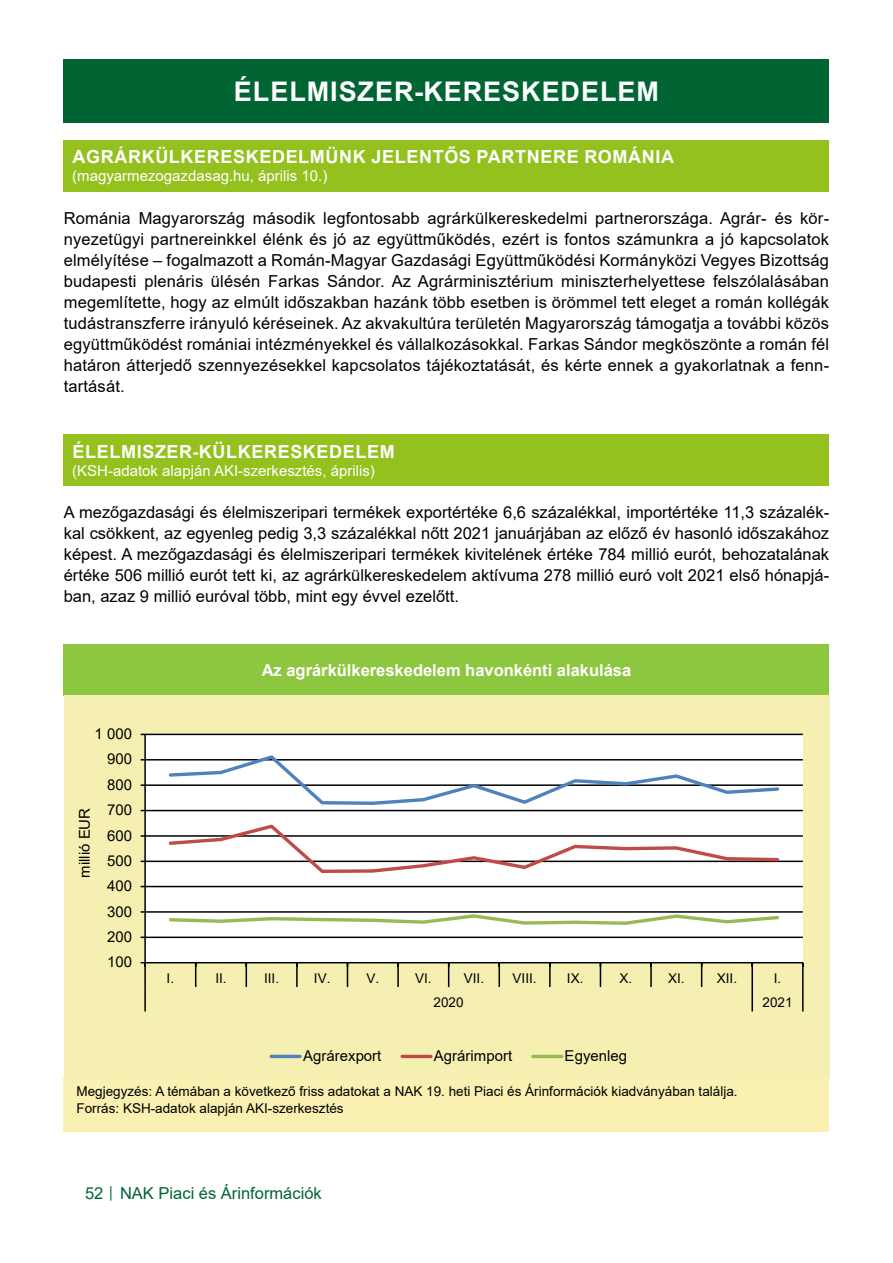
<style>
.page{position:relative;width:893px;height:1263px;background:#fff}
.page>*{position:absolute;margin:0;border:0;box-sizing:border-box;transform-origin:0 0}
.Cím_01{font:700 27px "Arial";letter-spacing:.035em;color:#fff}
.Cím_02{font:700 18px "Arial";letter-spacing:.035em;color:#fff}
.Szoveg{font:16.5px/21px "Arial";letter-spacing:.005em;color:#000;text-align:justify}
.Tablazat_cime{font:700 16.5px "Arial";color:#fff}
.t1{font:16.5px "Arial";color:#006533}
.Cím_03{font:15px "Arial";color:#fff}
.t2{font:15px "Arial";color:#000}
.Tablazat_forrasa{font:13.5px "Arial";color:#000}
.s1{font-size:12px}
</style>
<div class="page">
<div style="left:64px;top:60px;width:765px;height:63px;background:#006533"></div>
<div style="left:64px;top:644px;width:765px;height:51px;background:#8dc63f"></div>
<div style="left:64px;top:1078px;width:765px;height:54px;background:#faf0b1"></div>
<div style="left:64px;top:140px;width:765px;height:51px;background:#95c11f"></div>
<div style="left:64px;top:435px;width:765px;height:51px;background:#95c11f"></div>
<div style="left:64px;top:695px;width:765px;height:383px;background:#f5f0b1"></div>
<div style="left:145px;top:734px;width:658px;height:229px;background:#fff"></div>
<hr style="left:145px;top:936px;width:658px;height:2px;background:#000">
<hr style="left:145px;top:911px;width:658px;height:2px;background:#000">
<hr style="left:145px;top:886px;width:658px;height:1px;background:#000">
<hr style="left:145px;top:860px;width:658px;height:2px;background:#000">
<hr style="left:145px;top:835px;width:658px;height:2px;background:#000">
<hr style="left:145px;top:810px;width:658px;height:1px;background:#000">
<hr style="left:145px;top:784px;width:658px;height:2px;background:#000">
<hr style="left:145px;top:759px;width:658px;height:1px;background:#000">
<hr style="left:145px;top:734px;width:658px;height:1px;background:#000">
<hr style="left:144px;top:734px;width:2px;height:229px;background:#000">
<hr style="left:145px;top:962px;width:658px;height:1px;background:#000">
<hr style="left:144px;top:963px;width:2px;height:24px;background:#000">
<svg style="left:195px;top:963px;width:1px;height:24px"></svg>
<svg style="left:246px;top:963px;width:1px;height:24px"></svg>
<hr style="left:296px;top:963px;width:2px;height:24px;background:#000">
<svg style="left:347px;top:963px;width:1px;height:24px"></svg>
<hr style="left:397px;top:963px;width:2px;height:24px;background:#000">
<svg style="left:448px;top:963px;width:1px;height:24px"></svg>
<hr style="left:498px;top:963px;width:2px;height:24px;background:#000">
<hr style="left:549px;top:963px;width:2px;height:24px;background:#000">
<svg style="left:600px;top:963px;width:1px;height:24px"></svg>
<hr style="left:650px;top:963px;width:2px;height:24px;background:#000">
<svg style="left:701px;top:963px;width:1px;height:24px"></svg>
<hr style="left:751px;top:963px;width:2px;height:24px;background:#000">
<hr style="left:802px;top:963px;width:2px;height:24px;background:#000">
<hr style="left:144px;top:987px;width:2px;height:24px;background:#000">
<hr style="left:751px;top:987px;width:2px;height:24px;background:#000">
<hr style="left:802px;top:987px;width:2px;height:24px;background:#000">
<svg style="left:167px;top:755px;width:614px;height:50px"></svg>
<svg style="left:167px;top:824px;width:614px;height:49px"></svg>
<svg style="left:167px;top:912px;width:614px;height:13px"></svg>
<hr style="left:271px;top:1055px;width:29px;height:3px;background:#4f81bd">
<hr style="left:402px;top:1055px;width:29px;height:3px;background:#be4b48">
<hr style="left:533px;top:1055px;width:29px;height:3px;background:#98b954">
<p class="Cím_01" style="left:234px;top:73px;width:426px">ÉLELMISZER-KERESKEDELEM</p>
<p class="Cím_02" style="left:73px;top:144px;width:603px">AGRÁRKÜLKERESKEDELMÜNK JELENTŐS PARTNERE ROMÁNIA</p>
<p class="Cím_03" style="left:72px;top:166px;width:257px">(magyarmezogazdasag.hu, április 10.)</p>
<p class="Szoveg" style="left:64px;top:208px;width:767px">Románia Magyarország második legfontosabb agrárkülkereskedelmi partnerországa. Agrár- és kör&shy;nyezetügyi partnereinkkel élénk és jó az együttműködés, ezért is fontos számunkra a jó kapcsolatok elmélyítése – fogalmazott a Román-Magyar Gazdasági Együttműködési Kormányközi Vegyes Bizottság budapesti plenáris ülésén Farkas Sándor. Az Agrárminisztérium miniszterhelyettese felszólalásában megemlítette, hogy az elmúlt időszakban hazánk több esetben is örömmel tett eleget a román kollégák tudástranszferre irányuló kéréseinek. Az akvakultúra területén Magyarország támogatja a további közös együttműködést romániai intézményekkel és vállalkozásokkal. Farkas Sándor megköszönte a román fél határon átterjedő szennyezésekkel kapcsolatos tájékoztatását, és kérte ennek a gyakorlatnak a fenn&shy;tartását.</p>
<p class="Cím_02" style="left:73px;top:439px;width:324px">ÉLELMISZER-KÜLKERESKEDELEM</p>
<p class="Cím_03" style="left:72px;top:460px;width:304px">(KSH-adatok alapján AKI-szerkesztés, április)</p>
<p class="Szoveg" style="left:64px;top:502px;width:767px">A mezőgazdasági és élelmiszeripari termékek exportértéke 6,6 százalékkal, importértéke 11,3 százalék&shy;kal csökkent, az egyenleg pedig 3,3 százalékkal nőtt 2021 januárjában az előző év hasonló időszakához képest. A mezőgazdasági és élelmiszeripari termékek kivitelének értéke 784 millió eurót, behozatalának értéke 506 millió eurót tett ki, az agrárkülkereskedelem aktívuma 278 millió euró volt 2021 első hónapjá&shy;ban, azaz 9 millió euróval több, mint egy évvel ezelőtt.</p>
<p class="t2" style="left:95px;top:723px;width:39px">1 000</p>
<p class="t2" style="left:107px;top:749px;width:27px">900</p>
<p class="t2" style="left:74px;top:878px;width:71px;rotate:-90deg">millió EUR</p>
<p class="t2" style="left:107px;top:774px;width:27px">800</p>
<p class="t2" style="left:107px;top:799px;width:27px">700</p>
<p class="t2" style="left:107px;top:825px;width:27px">600</p>
<p class="t2" style="left:107px;top:850px;width:27px">500</p>
<p class="t2" style="left:107px;top:876px;width:27px">400</p>
<p class="t2" style="left:107px;top:901px;width:27px">300</p>
<p class="t2" style="left:107px;top:926px;width:27px">200</p>
<p class="t2" style="left:107px;top:952px;width:27px">100</p>
<p class="Tablazat_cime" style="left:262px;top:658px;width:371px">Az agrárkülkereskedelem havonkénti alakulása</p>
<p class="Tablazat_forrasa" style="left:167px;top:969px;width:9px">I.</p>
<p class="Tablazat_forrasa" style="left:215px;top:969px;width:13px">II.</p>
<p class="Tablazat_forrasa" style="left:264px;top:969px;width:17px">III.</p>
<p class="Tablazat_forrasa" style="left:314px;top:969px;width:18px">IV.</p>
<p class="Tablazat_forrasa" style="left:366px;top:969px;width:14px">V.</p>
<p class="Tablazat_forrasa" style="left:415px;top:969px;width:71px">VI. VII.</p>
<p class="Tablazat_forrasa" style="left:513px;top:969px;width:26px">VIII.</p>
<p class="Tablazat_forrasa" style="left:567px;top:969px;width:18px">IX.</p>
<p class="Tablazat_forrasa" style="left:619px;top:969px;width:14px">X.</p>
<p class="Tablazat_forrasa" style="left:668px;top:969px;width:71px">XI. XII.</p>
<p class="Tablazat_forrasa" style="left:774px;top:969px;width:9px">I.</p>
<p class="Tablazat_forrasa" style="left:434px;top:993px;width:32px">2020</p>
<p class="Tablazat_forrasa" style="left:762px;top:993px;width:32px">2021</p>
<p class="t2" style="left:303px;top:1045px;width:80px">Agrárexport</p>
<p class="t2" style="left:434px;top:1045px;width:80px">Agrárimport</p>
<p class="t2" style="left:565px;top:1045px;width:64px">Egyenleg</p>
<p class="Tablazat_forrasa" style="left:77px;top:1082px;width:663px">Megjegyzés: A témában a következő friss adatokat a NAK 19. heti Piaci és Árinformációk kiadványában találja.</p>
<p class="Tablazat_forrasa" style="left:77px;top:1099px;width:269px">Forrás: KSH-adatok alapján AKI-szerkesztés</p>
<p class="t1" style="left:85px;top:1182px;width:238px">52 <span class="s1">│</span> NAK Piaci és Árinformációk</p>
</div>
